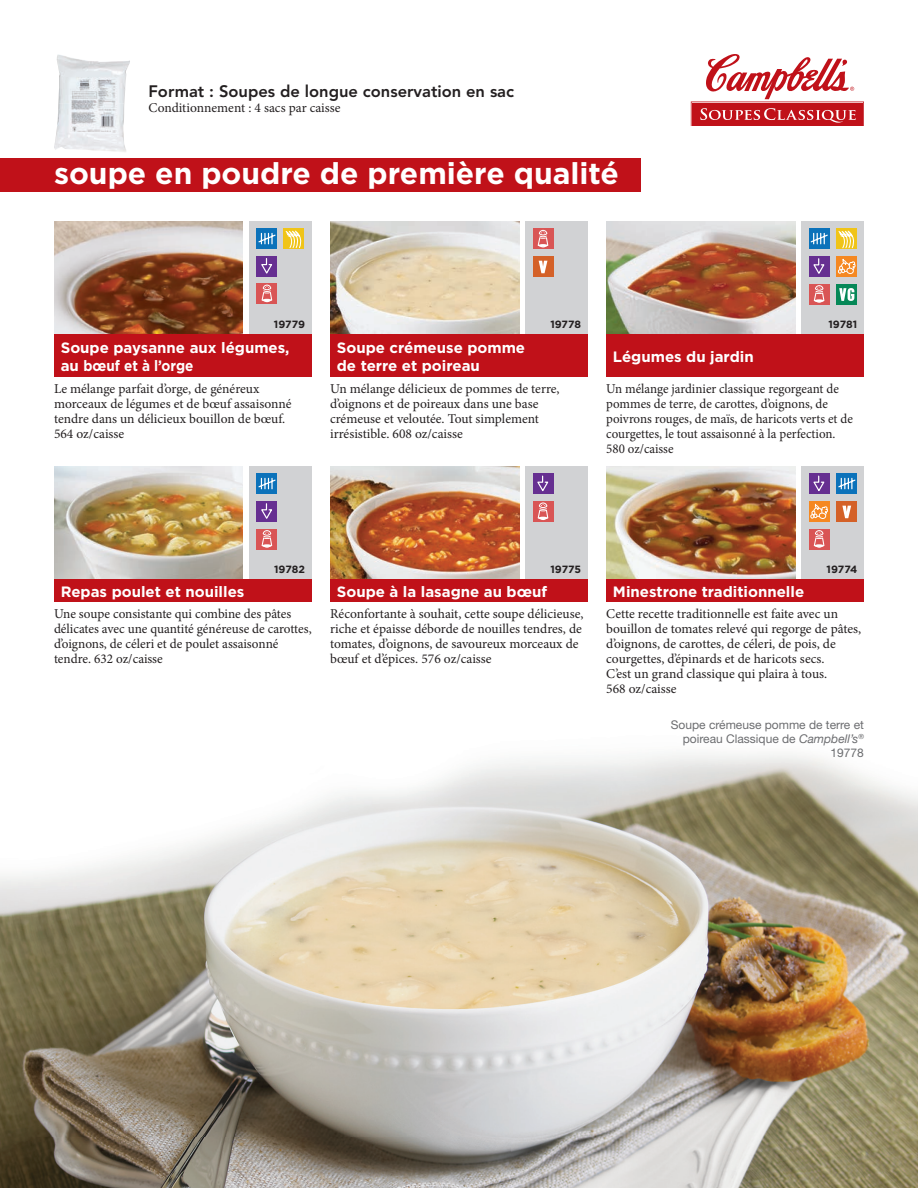
<style>
.page{position:relative;width:918px;height:1188px;background:#fff}
.page>*{position:absolute;margin:0;border:0;box-sizing:border-box;transform-origin:0 0}
.t1{font:700 30px "Gotham";color:#fff}
.t2{font:800 16.5px "Avenir LT Std";color:#231f20}
.t3{font:700 15px/18px "Gotham";color:#fff}
.t4{font:13.5px/15px "Minion Pro";color:#231f20}
.t5{font:13.5px/15px "Minion Pro";color:#231f20;scale:.96 1}
.t6{font:12px/14.4px "Helvetica Neue LT Std";color:#6c6d70;text-align:right}
.t7{font:700 10.5px "Gotham";color:#231f20}
.s1{font-family:"Helvetica Neue";font-style:italic}
</style>
<div class="page">
<img style="left:0;top:754px;width:918px;height:434px">
<svg style="left:691px;top:54px;width:173px;height:72px"></svg>
<img style="left:54px;top:222px;width:189px;height:113px">
<img style="left:54px;top:467px;width:189px;height:112px">
<img style="left:330px;top:222px;width:189px;height:113px">
<img style="left:330px;top:467px;width:189px;height:112px">
<img style="left:606px;top:222px;width:189px;height:113px">
<img style="left:606px;top:467px;width:189px;height:112px">
<div style="left:250px;top:222px;width:62px;height:121px;background:#d1d2d4"></div>
<div style="left:250px;top:467px;width:62px;height:121px;background:#d1d2d4"></div>
<div style="left:526px;top:222px;width:62px;height:121px;background:#d1d2d4"></div>
<div style="left:526px;top:467px;width:62px;height:121px;background:#d1d2d4"></div>
<div style="left:802px;top:222px;width:62px;height:121px;background:#d1d2d4"></div>
<div style="left:802px;top:467px;width:62px;height:121px;background:#d1d2d4"></div>
<div style="left:256px;top:228px;width:21px;height:21px;background:#0b72ba"></div>
<svg style="left:258px;top:232px;width:18px;height:13px"></svg>
<div style="left:256px;top:473px;width:21px;height:21px;background:#0b72ba"></div>
<svg style="left:258px;top:477px;width:18px;height:13px"></svg>
<div style="left:809px;top:228px;width:21px;height:21px;background:#0b72ba"></div>
<svg style="left:810px;top:232px;width:18px;height:13px"></svg>
<div style="left:836px;top:473px;width:21px;height:21px;background:#0b72ba"></div>
<svg style="left:838px;top:477px;width:18px;height:13px"></svg>
<div style="left:256px;top:501px;width:21px;height:21px;background:#662f91"></div>
<svg style="left:261px;top:503px;width:11px;height:16px"></svg>
<div style="left:809px;top:256px;width:21px;height:21px;background:#662f91"></div>
<svg style="left:813px;top:258px;width:12px;height:16px"></svg>
<div style="left:54px;top:335px;width:258px;height:42px;background:#c01119"></div>
<div style="left:54px;top:579px;width:258px;height:23px;background:#c01119"></div>
<div style="left:330px;top:335px;width:258px;height:42px;background:#c01119"></div>
<div style="left:330px;top:579px;width:258px;height:23px;background:#c01119"></div>
<div style="left:606px;top:335px;width:258px;height:42px;background:#c01119"></div>
<div style="left:606px;top:579px;width:258px;height:23px;background:#c01119"></div>
<div style="left:0;top:158px;width:640px;height:34px;background:#c01119"></div>
<div style="left:533px;top:473px;width:21px;height:21px;background:#662f91"></div>
<svg style="left:537px;top:475px;width:12px;height:17px"></svg>
<div style="left:809px;top:473px;width:21px;height:21px;background:#662f91"></div>
<svg style="left:813px;top:475px;width:12px;height:16px"></svg>
<div style="left:257px;top:256px;width:20px;height:21px;background:#662f91"></div>
<svg style="left:261px;top:258px;width:11px;height:16px"></svg>
<div style="left:809px;top:501px;width:21px;height:21px;background:#f58821"></div>
<svg style="left:810px;top:503px;width:18px;height:16px"></svg>
<div style="left:819px;top:513px;width:7px;height:6px;background:#f58821;border-radius:50%"></div>
<div style="left:819px;top:512px;width:7px;height:7px;border:1px solid #fff;border-radius:50%"></div>
<div style="left:836px;top:256px;width:21px;height:21px;background:#f58821"></div>
<svg style="left:837px;top:258px;width:19px;height:16px"></svg>
<div style="left:847px;top:267px;width:7px;height:7px;border:1px solid #fff;border-radius:50%"></div>
<div style="left:809px;top:529px;width:21px;height:21px;background:#d95555"></div>
<svg style="left:814px;top:530px;width:10px;height:18px"></svg>
<div style="left:533px;top:501px;width:21px;height:21px;background:#d95555"></div>
<svg style="left:538px;top:502px;width:10px;height:18px"></svg>
<div style="left:256px;top:529px;width:21px;height:21px;background:#d95555"></div>
<svg style="left:262px;top:530px;width:10px;height:18px"></svg>
<div style="left:809px;top:284px;width:21px;height:21px;background:#d95555"></div>
<svg style="left:814px;top:285px;width:10px;height:18px"></svg>
<div style="left:533px;top:228px;width:21px;height:21px;background:#d95555"></div>
<svg style="left:538px;top:229px;width:10px;height:19px"></svg>
<div style="left:257px;top:283px;width:20px;height:21px;background:#d95555"></div>
<svg style="left:262px;top:284px;width:10px;height:18px"></svg>
<div style="left:836px;top:228px;width:21px;height:21px;background:#f0c418"></div>
<svg style="left:838px;top:230px;width:16px;height:19px"></svg>
<div style="left:284px;top:228px;width:20px;height:21px;background:#f0c418"></div>
<svg style="left:285px;top:230px;width:17px;height:19px"></svg>
<div style="left:836px;top:284px;width:21px;height:21px;background:#058857"></div>
<svg style="left:839px;top:288px;width:15px;height:13px"></svg>
<div style="left:836px;top:501px;width:21px;height:21px;background:#d46128"></div>
<svg style="left:842px;top:506px;width:9px;height:12px"></svg>
<div style="left:533px;top:256px;width:21px;height:21px;background:#d46128"></div>
<svg style="left:539px;top:261px;width:8px;height:12px"></svg>
<img style="left:57px;top:54px;width:73px;height:49px">
<img style="left:54px;top:103px;width:72px;height:49px">
<p class="t2" style="left:148px;top:82px;width:367px">Format : Soupes de longue conservation en sac</p>
<p class="t4" style="left:148px;top:101px;width:194px">Conditionnement : 4 sacs par caisse</p>
<h1 class="t1" style="left:54px;top:153px;width:566px">soupe en poudre de première qualité</h1>
<p class="t7" style="left:274px;top:317px;width:33px">19779</p>
<p class="t3" style="left:61px;top:338px;width:230px">Soupe paysanne aux légumes, au bœuf et à l’orge</p>
<p class="t3" style="left:337px;top:338px;width:190px">Soupe crémeuse pomme de terre et poireau</p>
<p class="t7" style="left:550px;top:317px;width:32px">19778</p>
<p class="t3" style="left:613px;top:347px;width:142px">Légumes du jardin</p>
<p class="t7" style="left:829px;top:317px;width:30px">19781</p>
<p class="t4" style="left:54px;top:382px;width:239px">Le mélange parfait d’orge, de généreux morceaux de légumes et de bœuf assaisonné tendre dans un délicieux bouillon de bœuf.<br>564 oz/caisse</p>
<p class="t4" style="left:330px;top:382px;width:231px">Un mélange délicieux de pommes de terre, d’oignons et de poireaux dans une base crémeuse et veloutée. Tout simplement irrésistible. 608 oz/caisse</p>
<p class="t5" style="left:606px;top:382px;width:258px">Un mélange jardinier classique regorgeant de pommes de terre, de carottes, d’oignons, de poivrons rouges, de maïs, de haricots verts et de courgettes, le tout assaisonné à la perfection.<br>580 oz/caisse</p>
<p class="t7" style="left:274px;top:562px;width:32px">19782</p>
<p class="t7" style="left:551px;top:562px;width:32px">19775</p>
<p class="t7" style="left:827px;top:562px;width:32px">19774</p>
<p class="t3" style="left:61px;top:582px;width:185px">Repas poulet et nouilles</p>
<p class="t3" style="left:337px;top:582px;width:212px">Soupe à la lasagne au bœuf</p>
<p class="t3" style="left:613px;top:582px;width:193px">Minestrone traditionnelle</p>
<p class="t4" style="left:54px;top:606px;width:259px">Une soupe consistante qui combine des pâtes délicates avec une quantité généreuse de carottes, d’oignons, de céleri et de poulet assaisonné tendre. 632 oz/caisse</p>
<p class="t4" style="left:330px;top:606px;width:255px">Réconfortante à souhait, cette soupe délicieuse, riche et épaisse déborde de nouilles tendres, de tomates, d’oignons, de savoureux morceaux de bœuf et d’épices. 576 oz/caisse</p>
<p class="t4" style="left:606px;top:606px;width:257px">Cette recette traditionnelle est faite avec un bouillon de tomates relevé qui regorge de pâtes, d’oignons, de carottes, de céleri, de pois, de courgettes, d’épinards et de haricots secs.<br>C’est un grand classique qui plaira à tous.<br>568 oz/caisse</p>
<p class="t6" style="left:671px;top:717px;width:195px">Soupe crémeuse pomme de terre et poireau Classique de <span class="s1">Campbell’s</span><sup>®<br></sup>19778</p>
</div>
